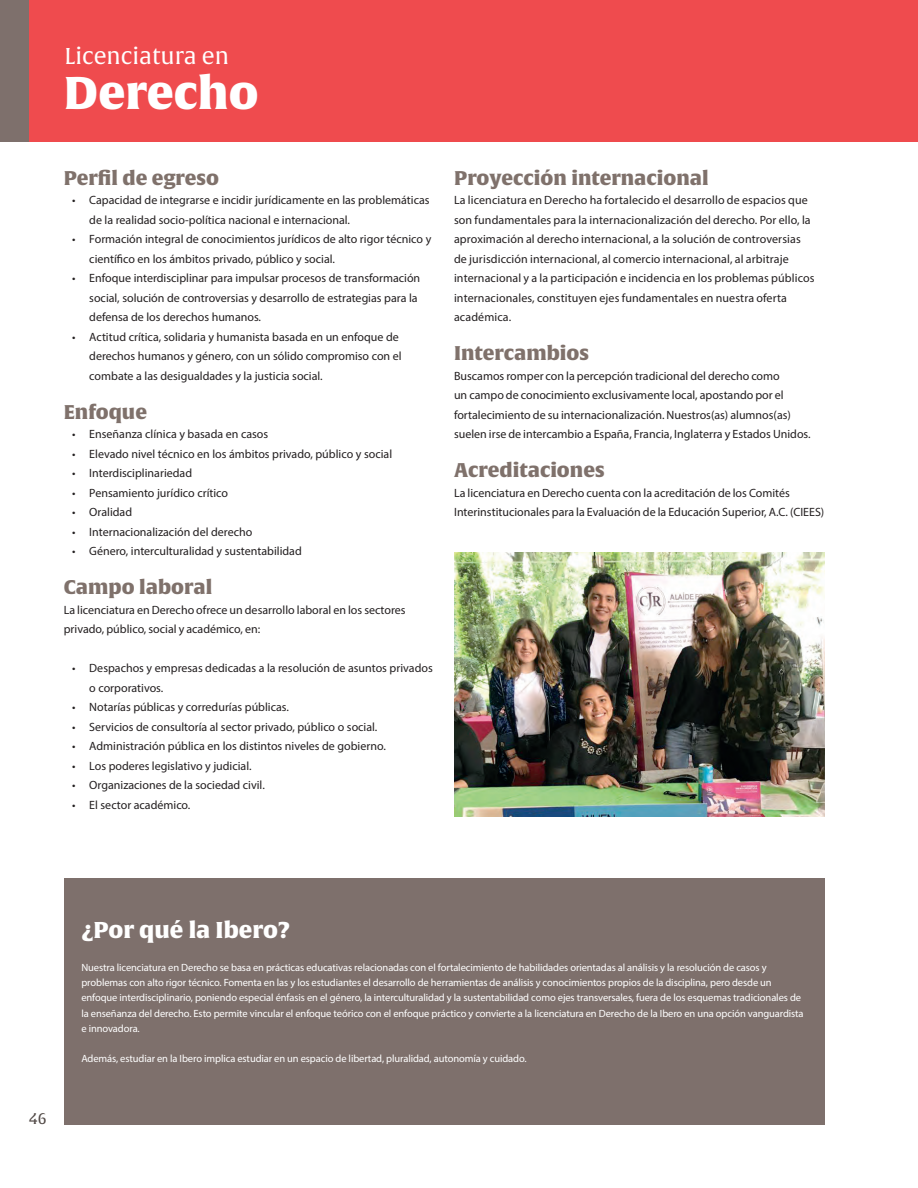
<style>
.page{position:relative;width:918px;height:1188px;background:#fff}
.page>*{position:absolute;margin:0;border:0;box-sizing:border-box;transform-origin:0 0}
.t1{font:45px "Alverata Bl";color:#fff}
.t2{font:22.5px "Alverata Bl";color:#fff}
.t3{font:22.5px "Alverata";color:#fff}
.t4{font:19.5px "Alverata Bl";color:#7f716b}
.t5{font:15px "Alverata";color:#524a47}
.t6{font:12px/19.5px "Myriad Pro";color:#231f20}
.t7{font:10.5px/15px "Myriad Pro";letter-spacing:-.01em;color:#fff}
</style>
<div class="page">
<div style="left:0;top:0;width:918px;height:141px;background:#ef4b4e"></div>
<img style="left:455px;top:552px;width:369px;height:265px">
<div style="left:64px;top:878px;width:760px;height:247px;background:#7e706c"></div>
<div style="left:0;top:0;width:29px;height:141px;background:#7e706c"></div>
<p class="t3" style="left:64px;top:43px;width:166px">Licenciatura en</p>
<p class="t1" style="left:64px;top:64px;width:196px">Derecho</p>
<p class="t4" style="left:64px;top:165px;width:157px">Perfil de egreso</p>
<p class="t6" style="left:89px;top:190px;width:342px;text-indent:-17px">• Capacidad de integrarse e incidir jurídicamente en las problemáticas de la realidad socio-política nacional e internacional.</p>
<p class="t6" style="left:89px;top:229px;width:344px;text-indent:-17px">• Formación integral de conocimientos jurídicos de alto rigor técnico y científico en los ámbitos privado, público y social.</p>
<p class="t6" style="left:89px;top:268px;width:333px;text-indent:-17px">• Enfoque interdisciplinar para impulsar procesos de transformación social, solución de controversias y desarrollo de estrategias para la defensa de los derechos humanos.</p>
<p class="t6" style="left:89px;top:327px;width:314px;text-indent:-17px">• Actitud crítica, solidaria y humanista basada en un enfoque de derechos humanos y género, con un sólido compromiso con el combate a las desigualdades y la justicia social.</p>
<p class="t4" style="left:64px;top:399px;width:85px">Enfoque</p>
<p class="t6" style="left:72px;top:424px;width:197px">• Enseñanza clínica y basada en casos</p>
<p class="t6" style="left:72px;top:444px;width:321px">• Elevado nivel técnico en los ámbitos privado, público y social</p>
<p class="t6" style="left:72px;top:463px;width:121px">• Interdisciplinariedad</p>
<p class="t6" style="left:72px;top:483px;width:157px">• Pensamiento jurídico crítico</p>
<p class="t6" style="left:72px;top:502px;width:61px">• Oralidad</p>
<p class="t6" style="left:72px;top:522px;width:182px">• Internacionalización del derecho</p>
<p class="t6" style="left:72px;top:541px;width:231px">• Género, interculturalidad y sustentabilidad</p>
<p class="t4" style="left:64px;top:575px;width:150px">Campo laboral</p>
<p class="t6" style="left:64px;top:600px;width:343px">La licenciatura en Derecho ofrece un desarrollo laboral en los sectores privado, público, social y académico, en:</p>
<p class="t6" style="left:89px;top:658px;width:345px;text-indent:-17px">• Despachos y empresas dedicadas a la resolución de asuntos privados o corporativos.</p>
<p class="t6" style="left:72px;top:697px;width:218px">• Notarías públicas y corredurías públicas.</p>
<p class="t6" style="left:72px;top:717px;width:307px">• Servicios de consultoría al sector privado, público o social.</p>
<p class="t6" style="left:72px;top:736px;width:315px">• Administración pública en los distintos niveles de gobierno.</p>
<p class="t6" style="left:72px;top:756px;width:181px">• Los poderes legislativo y judicial.</p>
<p class="t6" style="left:72px;top:775px;width:194px">• Organizaciones de la sociedad civil.</p>
<p class="t6" style="left:72px;top:795px;width:120px">• El sector académico.</p>
<p class="t4" style="left:454px;top:166px;width:256px">Proyección internacional</p>
<p class="t6" style="left:454px;top:190px;width:362px">La licenciatura en Derecho ha fortalecido el desarrollo de espacios que son fundamentales para la internacionalización del derecho. Por ello, la aproximación al derecho internacional, a la solución de controversias de jurisdicción internacional, al comercio internacional, al arbitraje internacional y a la participación e incidencia en los problemas públicos internacionales, constituyen ejes fundamentales en nuestra oferta académica.</p>
<p class="t4" style="left:454px;top:341px;width:137px">Intercambios</p>
<p class="t6" style="left:454px;top:366px;width:358px">Buscamos romper con la percepción tradicional del derecho como<br>un campo de conocimiento exclusivamente local, apostando por el fortalecimiento de su internacionalización. Nuestros(as) alumnos(as) suelen irse de intercambio a España, Francia, Inglaterra y Estados Unidos.</p>
<p class="t4" style="left:454px;top:458px;width:152px">Acreditaciones</p>
<p class="t6" style="left:454px;top:483px;width:372px">La licenciatura en Derecho cuenta con la acreditación de los Comités<br>Interinstitucionales para la Evaluación de la Educación Superior, A.C. (CIEES)</p>
<p class="t5" style="left:29px;top:1110px;width:19px">46</p>
<p class="t2" style="left:81px;top:916px;width:210px">¿Por qué la Ibero?</p>
<p class="t7" style="left:81px;top:960px;width:724px">Nuestra licenciatura en Derecho se basa en prácticas educativas relacionadas con el fortalecimiento de habilidades orientadas al análisis y la resolución de casos y problemas con alto rigor técnico. Fomenta en las y los estudiantes el desarrollo de herramientas de análisis y conocimientos propios de la disciplina, pero desde un enfoque interdisciplinario, poniendo especial énfasis en el género, la interculturalidad y la sustentabilidad como ejes transversales, fuera de los esquemas tradicionales de la enseñanza del derecho. Esto permite vincular el enfoque teórico con el enfoque práctico y convierte a la licenciatura en Derecho de la Ibero en una opción vanguardista e innovadora.</p>
<p class="t7" style="left:81px;top:1050px;width:447px">Además, estudiar en la Ibero implica estudiar en un espacio de libertad, pluralidad, autonomía y cuidado.</p>
</div>
